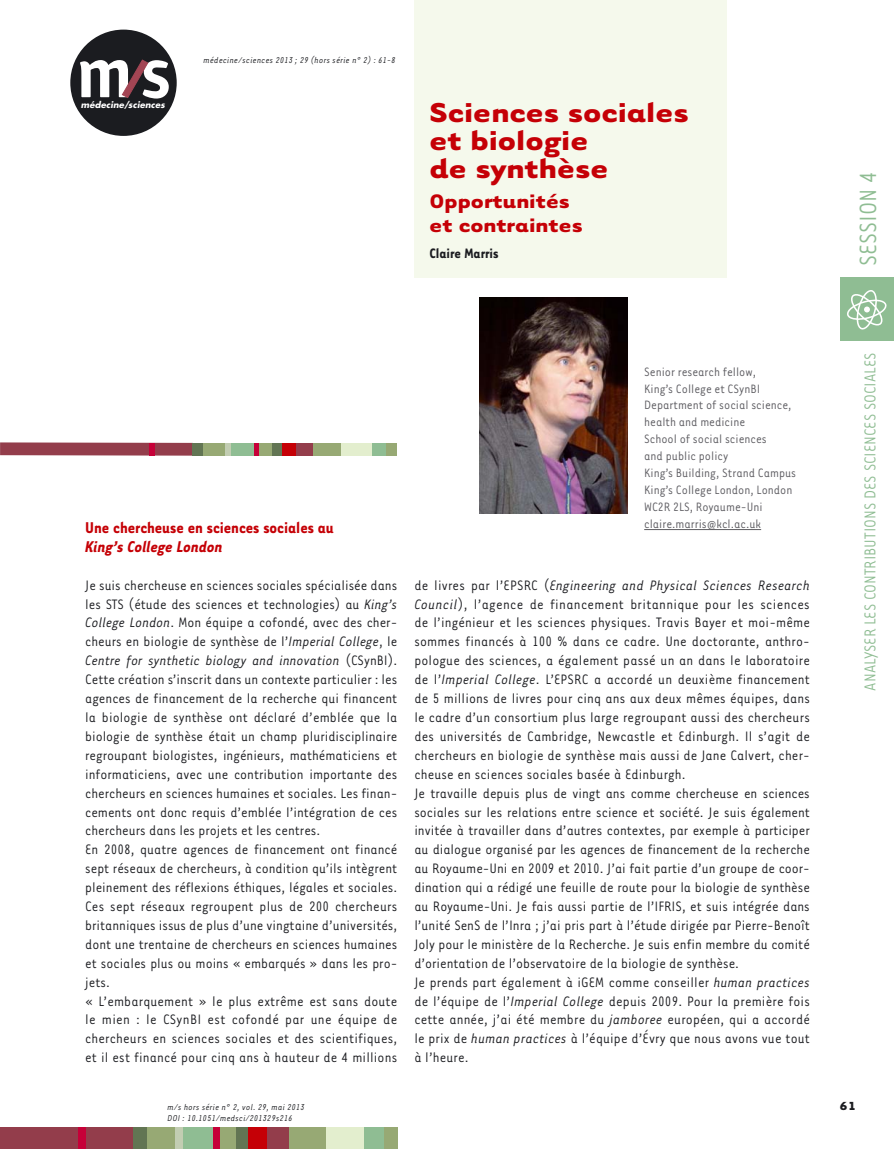
<style>
.page{position:relative;width:894px;height:1149px;background:#fff}
.page>*{position:absolute;margin:0;border:0;box-sizing:border-box;transform-origin:0 0}
.t1{font:700 31.5px/28.2px "Tarzana Wide";color:#c50006}
.t2{font:27px "Tarzana Narrow";color:#8fbd93}
.t3{font:700 22.5px/24px "Tarzana Wide";color:#c50006}
.t4{font:18px "Tarzana Narrow";color:#8fbd93}
.t5{font:700 18px "Tarzana Narrow";color:#c50006}
.t6{font:italic 700 18px "Tarzana Narrow";color:#c50006}
.t7{font:15.75px/18.9px "Tarzana Narrow";color:#1b1c20}
.t8{font:700 15.75px "Tarzana Narrow";color:#1b1c20}
.t9{font:13.95px/17px "Tarzana Narrow";color:#5c5b60}
.t10{font:700 13.5px "Tarzana Wide";color:#1b1c20}
.t11{font:italic 9.75px/11.7px "Tarzana Narrow";letter-spacing:.025em;color:#1b1c20}
.t12{font:italic 700 8.55px "Futura";letter-spacing:.01em;color:#fff}
.s1{font-style:italic}
</style>
<div class="page">
<div style="left:70px;top:30px;width:107px;height:106px;background:#1b1c20;border-radius:50%"></div>
<svg style="left:80px;top:60px;width:89px;height:39px"></svg>
<div style="left:0;top:1127px;width:134px;height:22px;background:#933d4b"></div>
<div style="left:235px;top:1127px;width:13px;height:22px;background:#627553"></div>
<div style="left:78px;top:1127px;width:7px;height:22px;background:#c60038"></div>
<div style="left:133px;top:1127px;width:22px;height:22px;background:#627553"></div>
<div style="left:147px;top:1127px;width:30px;height:22px;background:#97a974"></div>
<div style="left:175px;top:1127px;width:9px;height:22px;background:#c2cdb2"></div>
<div style="left:183px;top:1127px;width:30px;height:22px;background:#8fbd93"></div>
<div style="left:217px;top:1127px;width:19px;height:22px;background:#97a974"></div>
<div style="left:213px;top:1127px;width:6px;height:22px;background:#c60038"></div>
<div style="left:248px;top:1127px;width:27px;height:22px;background:#c50006"></div>
<div style="left:287px;top:1127px;width:39px;height:22px;background:#97a974"></div>
<div style="left:267px;top:1127px;width:21px;height:22px;background:#933d4b"></div>
<div style="left:326px;top:1127px;width:38px;height:22px;background:#e3eece"></div>
<div style="left:364px;top:1127px;width:20px;height:22px;background:#8fbd93"></div>
<div style="left:383px;top:1127px;width:14px;height:22px;background:#97a974"></div>
<div style="left:840px;top:277px;width:53px;height:64px;background:#8fbd93"></div>
<svg style="left:847px;top:290px;width:40px;height:40px"></svg>
<img style="left:479px;top:298px;width:148px;height:215px">
<hr style="left:644px;top:529px;width:116px;height:1px;background:#5c5b60">
<div style="left:414px;top:0;width:312px;height:277px;background:#f5f9ec"></div>
<svg style="left:0;top:442px;width:193px;height:14px;background:#9c4e5b"></svg>
<div style="left:192px;top:443px;width:13px;height:13px;background:#627553"></div>
<div style="left:271px;top:443px;width:10px;height:13px;background:#627553"></div>
<div style="left:203px;top:443px;width:23px;height:13px;background:#97a974"></div>
<div style="left:229px;top:443px;width:25px;height:13px;background:#8fbd93"></div>
<div style="left:371px;top:443px;width:16px;height:13px;background:#8fbd93"></div>
<div style="left:257px;top:443px;width:15px;height:13px;background:#97a974"></div>
<div style="left:386px;top:443px;width:11px;height:13px;background:#97a974"></div>
<div style="left:311px;top:443px;width:30px;height:13px;background:#97a974"></div>
<div style="left:341px;top:443px;width:30px;height:13px;background:#e3eece"></div>
<div style="left:225px;top:443px;width:6px;height:13px;background:#c2cdb2"></div>
<div style="left:149px;top:443px;width:6px;height:13px;background:#c60038"></div>
<hr style="left:254px;top:443px;width:4px;height:13px;background:#c60038">
<div style="left:281px;top:443px;width:21px;height:13px;background:#c50006"></div>
<div style="left:296px;top:443px;width:16px;height:13px;background:#933d4b"></div>
<p class="t12" style="left:81px;top:101px;width:85px">médecine/sciences</p>
<p class="t11" style="left:203px;top:54px;width:193px">médecine/sciences 2013 ; 29 (hors série n° 2) : 61-8</p>
<h1 class="t1" style="left:429px;top:102px;width:261px">Sciences sociales et biologie<br>de synthèse</h1>
<h3 class="t3" style="left:429px;top:192px;width:155px">Opportunités et contraintes</h3>
<p class="t8" style="left:429px;top:246px;width:71px">Claire Marris</p>
<h2 class="t2" style="left:856px;top:266px;width:95px;rotate:-90deg">SESSION 4</h2>
<p class="t9" style="left:644px;top:364px;width:153px">Senior research fellow,<br>King’s College et CSynBI<br>Department of social science, health and medicine<br>School of social sciences<br>and public policy<br>King’s Building, Strand Campus<br>King’s College London, London<br>WC2R 2LS, Royaume-Uni claire.marris@kcl.ac.uk</p>
<p class="t5" style="left:85px;top:520px;width:250px">Une chercheuse en sciences sociales au</p>
<p class="t6" style="left:85px;top:539px;width:139px">King’s College London</p>
<p class="t7" style="left:85px;top:576px;width:313px">Je suis chercheuse en sciences sociales spécialisée dans les STS (étude des sciences et technologies) au <span class="s1">King’s College London</span>. Mon équipe a cofondé, avec des cher&shy;cheurs en biologie de synthèse de l’<span class="s1">Imperial College</span>, le <span class="s1">Centre for synthetic biology and innovation</span> (CSynBI).<br>Cette création s’inscrit dans un contexte particulier : les agences de financement de la recherche qui financent la biologie de synthèse ont déclaré d’emblée que la biologie de synthèse était un champ pluridisciplinaire regroupant biologistes, ingénieurs, mathématiciens et informaticiens, avec une contribution importante des chercheurs en sciences humaines et sociales. Les finan&shy;cements ont donc requis d’emblée l’intégration de ces chercheurs dans les projets et les centres.<br>En 2008, quatre agences de financement ont financé sept réseaux de chercheurs, à condition qu’ils intègrent pleinement des réflexions éthiques, légales et sociales.<br>Ces sept réseaux regroupent plus de 200 chercheurs britanniques issus de plus d’une vingtaine d’universités, dont une trentaine de chercheurs en sciences humaines et sociales plus ou moins « embarqués » dans les pro&shy;jets.<br>« L’embarquement » le plus extrême est sans doute le mien : le CSynBI est cofondé par une équipe de chercheurs en sciences sociales et des scientifiques, et il est financé pour cinq ans à hauteur de 4 millions</p>
<p class="t7" style="left:414px;top:576px;width:397px">de livres par l’EPSRC (<span class="s1">Engineering and Physical Sciences Research Council</span>), l’agence de financement britannique pour les sciences de l’ingénieur et les sciences physiques. Travis Bayer et moi-même sommes financés à 100 % dans ce cadre. Une doctorante, anthro&shy;pologue des sciences, a également passé un an dans le laboratoire de l’<span class="s1">Imperial College</span>. L’EPSRC a accordé un deuxième financement de 5 millions de livres pour cinq ans aux deux mêmes équipes, dans le cadre d’un consortium plus large regroupant aussi des chercheurs des universités de Cambridge, Newcastle et Edinburgh. Il s’agit de chercheurs en biologie de synthèse mais aussi de Jane Calvert, cher&shy;cheuse en sciences sociales basée à Edinburgh.<br>Je travaille depuis plus de vingt ans comme chercheuse en sciences sociales sur les relations entre science et société. Je suis également invitée à travailler dans d’autres contextes, par exemple à participer au dialogue organisé par les agences de financement de la recherche au Royaume-Uni en 2009 et 2010. J’ai fait partie d’un groupe de coor&shy;dination qui a rédigé une feuille de route pour la biologie de synthèse au Royaume-Uni. Je fais aussi partie de l’IFRIS, et suis intégrée dans l’unité SenS de l’Inra ; j’ai pris part à l’étude dirigée par Pierre-Benoît Joly pour le ministère de la Recherche. Je suis enfin membre du comité d’orientation de l’observatoire de la biologie de synthèse.<br>Je prends part également à iGEM comme conseiller <span class="s1">human practices </span>de l’équipe de l’<span class="s1">Imperial College</span> depuis 2009. Pour la première fois cette année, j’ai été membre du <span class="s1">jamboree</span> européen, qui a accordé le prix de <span class="s1">human practices</span> à l’équipe d’Évry que nous avons vue tout à l’heure.</p>
<p class="t11" style="left:167px;top:1101px;width:138px">m/s hors série n° 2, vol. 29, mai 2013<br>DOI : 10.1051/medsci/201329s216</p>
<p class="t4" style="left:862px;top:690px;width:339px;rotate:-90deg">ANALYSER LES CONTRIBUTIONS DES SCIENCES SOCIALES</p>
<p class="t10" style="left:839px;top:1100px;width:18px">61</p>
</div>
